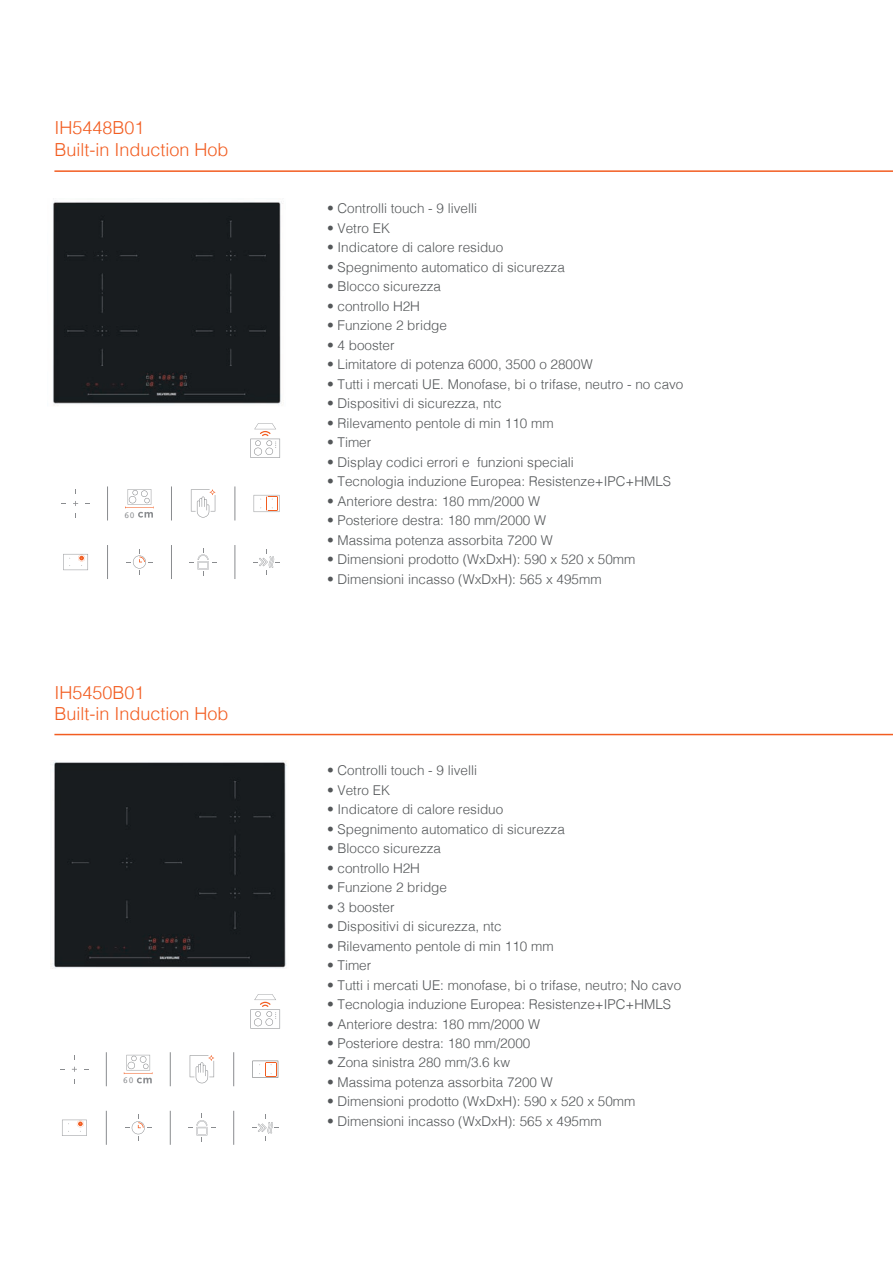
<style>
.page{position:relative;width:893px;height:1263px;background:#fff}
.page>*{position:absolute;margin:0;border:0;box-sizing:border-box;transform-origin:0 0}
.t1{font:300 18px/21.6px "Helvetica";color:#f25d21}
.t2{font:300 13.5px "Helvetica";color:#545759}
.t3{font:9px "Courier";color:#8a8c8f}
</style>
<div class="page">
<img style="left:52px;top:200px;width:231px;height:206px">
<img style="left:50px;top:761px;width:237px;height:207px">
<hr style="left:54px;top:170px;width:839px;height:2px;background:#f25d21">
<hr style="left:54px;top:734px;width:839px;height:1px;background:#f25d21">
<hr style="left:107px;top:486px;width:1px;height:34px;background:#8a8c8f">
<hr style="left:107px;top:545px;width:1px;height:34px;background:#8a8c8f">
<hr style="left:171px;top:545px;width:1px;height:34px;background:#8a8c8f">
<hr style="left:235px;top:545px;width:1px;height:34px;background:#8a8c8f">
<hr style="left:171px;top:486px;width:1px;height:34px;background:#8a8c8f">
<hr style="left:235px;top:486px;width:1px;height:34px;background:#8a8c8f">
<svg style="left:189px;top:548px;width:28px;height:28px"></svg>
<svg style="left:191px;top:489px;width:24px;height:28px"></svg>
<svg style="left:63px;top:554px;width:25px;height:16px"></svg>
<svg style="left:254px;top:495px;width:25px;height:17px"></svg>
<svg style="left:254px;top:549px;width:25px;height:26px"></svg>
<svg style="left:127px;top:549px;width:25px;height:26px"></svg>
<svg style="left:125px;top:489px;width:29px;height:29px"></svg>
<hr style="left:106px;top:1052px;width:1px;height:34px;background:#8a8c8f">
<hr style="left:106px;top:1111px;width:1px;height:34px;background:#8a8c8f">
<hr style="left:170px;top:1111px;width:1px;height:34px;background:#8a8c8f">
<hr style="left:233px;top:1111px;width:1px;height:34px;background:#8a8c8f">
<hr style="left:170px;top:1052px;width:1px;height:34px;background:#8a8c8f">
<hr style="left:233px;top:1052px;width:1px;height:34px;background:#8a8c8f">
<svg style="left:188px;top:1114px;width:28px;height:28px"></svg>
<svg style="left:190px;top:1055px;width:24px;height:28px"></svg>
<svg style="left:62px;top:1120px;width:25px;height:16px"></svg>
<svg style="left:72px;top:1067px;width:5px;height:5px"></svg>
<svg style="left:252px;top:1061px;width:26px;height:17px"></svg>
<svg style="left:252px;top:1115px;width:26px;height:25px"></svg>
<svg style="left:125px;top:1115px;width:26px;height:26px"></svg>
<svg style="left:124px;top:1055px;width:28px;height:28px"></svg>
<svg style="left:250px;top:423px;width:30px;height:35px"></svg>
<svg style="left:250px;top:994px;width:30px;height:34px"></svg>
<h1 class="t1" style="left:54px;top:116px;width:176px">IH5448B01<br>Built-in Induction Hob</h1>
<p class="t3" style="left:124px;top:508px;width:12px">60</p>
<h1 class="t1" style="left:54px;top:680px;width:176px">IH5450B01<br>Built-in Induction Hob</h1>
<p class="t3" style="left:123px;top:1073px;width:12px">60</p>
<p class="t2" style="left:327px;top:197px;width:152px">• Controlli touch - 9 livelli</p>
<p class="t2" style="left:327px;top:216px;width:65px">• Vetro EK</p>
<p class="t2" style="left:327px;top:236px;width:178px">• Indicatore di calore residuo</p>
<p class="t2" style="left:327px;top:255px;width:239px">• Spegnimento automatico di sicurezza</p>
<p class="t2" style="left:327px;top:275px;width:116px">• Blocco sicurezza</p>
<p class="t2" style="left:327px;top:294px;width:95px">• controllo H2H</p>
<p class="t2" style="left:327px;top:314px;width:122px">• Funzione 2 bridge</p>
<p class="t2" style="left:327px;top:333px;width:69px">• 4 booster</p>
<p class="t2" style="left:327px;top:353px;width:267px">• Limitatore di potenza 6000, 3500 o 2800W</p>
<p class="t2" style="left:327px;top:372px;width:358px">• Tutti i mercati UE. Monofase, bi o trifase, neutro - no cavo</p>
<p class="t2" style="left:327px;top:392px;width:176px">• Dispositivi di sicurezza, ntc</p>
<p class="t2" style="left:327px;top:411px;width:228px">• Rilevamento pentole di min 110 mm</p>
<p class="t2" style="left:327px;top:431px;width:46px">• Timer</p>
<p class="t2" style="left:327px;top:450px;width:248px">• Display codici errori e funzioni speciali</p>
<p class="t2" style="left:327px;top:470px;width:346px">• Tecnologia induzione Europea: Resistenze+IPC+HMLS</p>
<p class="t2" style="left:327px;top:489px;width:215px">• Anteriore destra: 180 mm/2000 W</p>
<p class="t2" style="left:327px;top:509px;width:221px">• Posteriore destra: 180 mm/2000 W</p>
<p class="t2" style="left:327px;top:528px;width:227px">• Massima potenza assorbita 7200 W</p>
<p class="t2" style="left:327px;top:548px;width:310px">• Dimensioni prodotto (WxDxH): 590 x 520 x 50mm</p>
<p class="t2" style="left:327px;top:567px;width:276px">• Dimensioni incasso (WxDxH): 565 x 495mm</p>
<p class="t2" style="left:327px;top:759px;width:152px">• Controlli touch - 9 livelli</p>
<p class="t2" style="left:327px;top:778px;width:65px">• Vetro EK</p>
<p class="t2" style="left:327px;top:798px;width:178px">• Indicatore di calore residuo</p>
<p class="t2" style="left:327px;top:817px;width:239px">• Spegnimento automatico di sicurezza</p>
<p class="t2" style="left:327px;top:837px;width:116px">• Blocco sicurezza</p>
<p class="t2" style="left:327px;top:856px;width:95px">• controllo H2H</p>
<p class="t2" style="left:327px;top:876px;width:122px">• Funzione 2 bridge</p>
<p class="t2" style="left:327px;top:895px;width:69px">• 3 booster</p>
<p class="t2" style="left:327px;top:915px;width:176px">• Dispositivi di sicurezza, ntc</p>
<p class="t2" style="left:327px;top:934px;width:228px">• Rilevamento pentole di min 110 mm</p>
<p class="t2" style="left:327px;top:954px;width:46px">• Timer</p>
<p class="t2" style="left:327px;top:973px;width:356px">• Tutti i mercati UE: monofase, bi o trifase, neutro; No cavo</p>
<p class="t2" style="left:327px;top:993px;width:346px">• Tecnologia induzione Europea: Resistenze+IPC+HMLS</p>
<p class="t2" style="left:327px;top:1012px;width:215px">• Anteriore destra: 180 mm/2000 W</p>
<p class="t2" style="left:327px;top:1032px;width:205px">• Posteriore destra: 180 mm/2000</p>
<p class="t2" style="left:327px;top:1051px;width:185px">• Zona sinistra 280 mm/3.6 kw</p>
<p class="t2" style="left:327px;top:1071px;width:227px">• Massima potenza assorbita 7200 W</p>
<p class="t2" style="left:327px;top:1090px;width:310px">• Dimensioni prodotto (WxDxH): 590 x 520 x 50mm</p>
<p class="t2" style="left:327px;top:1110px;width:276px">• Dimensioni incasso (WxDxH): 565 x 495mm</p>
</div>
